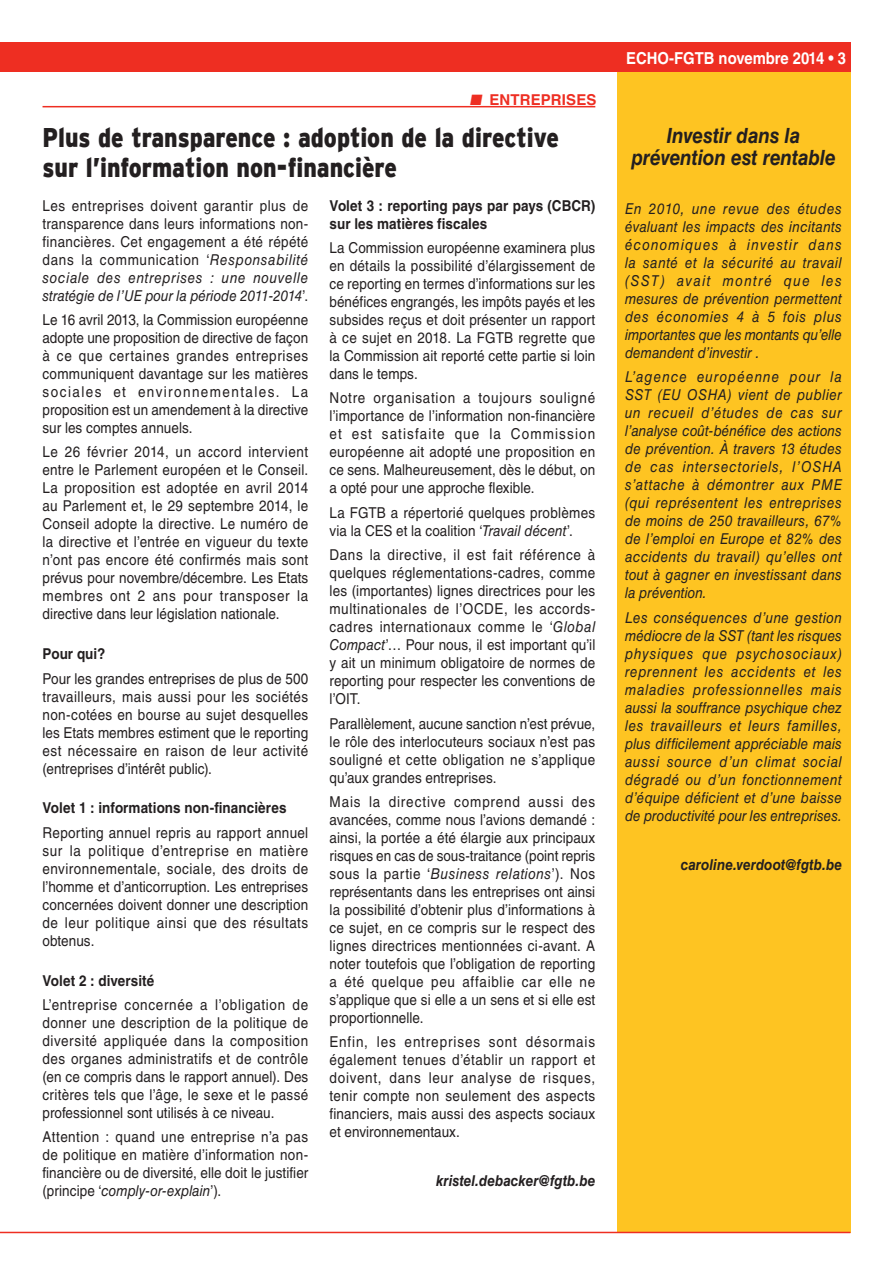
<style>
.page{position:relative;width:893px;height:1263px;background:#fff}
.page>*{position:absolute;margin:0;border:0;box-sizing:border-box;transform-origin:0 0}
.TITEL_18_20{font:900 27px/30px "Interstate";color:#231f20;scale:.85 1}
.KADERTEKST_10_12{font:italic 700 21px/22.5px "Helvetica LT Std";letter-spacing:-.005em;color:#231f20;text-align:center;scale:.9 1}
.t1{font:700 16.5px "Helvetica LT Std";color:#fff;scale:.9 1}
.BODY_ECHO_10_12{font:15px/18px "Helvetica LT Std";letter-spacing:.005em;color:#231f20;text-align:justify;scale:.9 1}
.KADERTEKST_10_12-2{font:italic 15px/18px "Helvetica LT Std";color:#231f20;text-align:justify;scale:.9 1}
.BODY_ECHO_10_12-2{font:700 15px/18px "Helvetica LT Std";letter-spacing:.005em;color:#231f20;scale:.9 1}
.BODY_ECHO_10_12-3{font:italic 700 15px "Helvetica LT Std";letter-spacing:.005em;color:#231f20;scale:.9 1}
.t2{font:700 15px "Helvetica LT Std";letter-spacing:.01em;color:#ee2e22}
.s1{font-style:italic}
</style>
<div class="page">
<div style="left:0;top:43px;width:850px;height:29px;background:#ee2e22"></div>
<div style="left:617px;top:72px;width:233px;height:1161px;background:#fec422"></div>
<hr style="left:0;top:1232px;width:850px;height:1px;background:#ee2e22">
<hr style="left:43px;top:106px;width:552px;height:1px;background:#ee2e22">
<p class="t2" style="left:470px;top:90px;width:128px">■ ENTREPRISES</p>
<p class="TITEL_18_20" style="left:43px;top:122px;width:609px">Plus de transparence : adoption de la directive sur l’information non-financière</p>
<p class="BODY_ECHO_10_12" style="left:43px;top:196px;width:297px">Les entreprises doivent garantir plus de transparence dans leurs informations non&shy;financières. Cet engagement a été répété dans la communication ‘<span class="s1">Responsabilité sociale des entreprises : une nouvelle stratégie de l’UE pour la période 2011-2014</span>’.</p>
<p class="BODY_ECHO_10_12" style="left:43px;top:311px;width:297px">Le 16 avril 2013, la Commission européenne adopte une proposition de directive de façon à ce que certaines grandes entreprises communiquent davantage sur les matières sociales et environnementales. La proposition est un amendement à la directive sur les comptes annuels.</p>
<p class="BODY_ECHO_10_12" style="left:43px;top:443px;width:297px">Le 26 février 2014, un accord intervient entre le Parlement européen et le Conseil.<br>La proposition est adoptée en avril 2014 au Parlement et, le 29 septembre 2014, le Conseil adopte la directive. Le numéro de la directive et l’entrée en vigueur du texte n’ont pas encore été confirmés mais sont prévus pour novembre/décembre. Les Etats membres ont 2 ans pour transposer la directive dans leur législation nationale.</p>
<p class="BODY_ECHO_10_12-2" style="left:43px;top:645px;width:71px">Pour qui?</p>
<p class="BODY_ECHO_10_12" style="left:43px;top:669px;width:297px">Pour les grandes entreprises de plus de 500 travailleurs, mais aussi pour les sociétés non-cotées en bourse au sujet desquelles les Etats membres estiment que le reporting est nécessaire en raison de leur activité (entreprises d’intérêt public).</p>
<p class="BODY_ECHO_10_12-2" style="left:43px;top:799px;width:273px">Volet 1 : informations non-financières</p>
<p class="BODY_ECHO_10_12" style="left:43px;top:823px;width:297px">Reporting annuel repris au rapport annuel sur la politique d’entreprise en matière environnementale, sociale, des droits de l’homme et d’anticorruption. Les entreprises concernées doivent donner une description de leur politique ainsi que des résultats obtenus.</p>
<p class="BODY_ECHO_10_12-2" style="left:43px;top:971px;width:126px">Volet 2 : diversité</p>
<p class="BODY_ECHO_10_12" style="left:43px;top:995px;width:297px">L’entreprise concernée a l’obligation de donner une description de la politique de diversité appliquée dans la composition des organes administratifs et de contrôle (en ce compris dans le rapport annuel). Des critères tels que l’âge, le sexe et le passé professionnel sont utilisés à ce niveau.</p>
<p class="BODY_ECHO_10_12" style="left:43px;top:1128px;width:297px">Attention : quand une entreprise n’a pas de politique en matière d’information non&shy;financière ou de diversité, elle doit le justifier (principe ‘<span class="s1">comply-or-explain</span>’).</p>
<p class="BODY_ECHO_10_12-2" style="left:330px;top:196px;width:297px">Volet 3 : reporting pays par pays (CBCR) sur les matières fiscales</p>
<p class="BODY_ECHO_10_12" style="left:330px;top:239px;width:297px">La Commission européenne examinera plus en détails la possibilité d’élargissement de ce reporting en termes d’informations sur les bénéfices engrangés, les impôts payés et les subsides reçus et doit présenter un rapport à ce sujet en 2018. La FGTB regrette que la Commission ait reporté cette partie si loin dans le temps.</p>
<p class="BODY_ECHO_10_12" style="left:330px;top:389px;width:297px">Notre organisation a toujours souligné l’importance de l’information non-financière et est satisfaite que la Commission européenne ait adopté une proposition en ce sens. Malheureusement, dès le début, on a opté pour une approche flexible.</p>
<p class="BODY_ECHO_10_12" style="left:330px;top:503px;width:297px">La FGTB a répertorié quelques problèmes via la CES et la coalition ‘<span class="s1">Travail décent</span>’.</p>
<p class="BODY_ECHO_10_12" style="left:330px;top:546px;width:297px">Dans la directive, il est fait référence à quelques réglementations-cadres, comme les (importantes) lignes directrices pour les multinationales de l’OCDE, les accords&shy;cadres internationaux comme le ‘<span class="s1">Global Compact</span>’… Pour nous, il est important qu’il y ait un minimum obligatoire de normes de reporting pour respecter les conventions de l’OIT.</p>
<p class="BODY_ECHO_10_12" style="left:330px;top:714px;width:297px">Parallèlement, aucune sanction n’est prévue, le rôle des interlocuteurs sociaux n’est pas souligné et cette obligation ne s’applique qu’aux grandes entreprises.</p>
<p class="BODY_ECHO_10_12" style="left:330px;top:793px;width:297px">Mais la directive comprend aussi des avancées, comme nous l’avions demandé : ainsi, la portée a été élargie aux principaux risques en cas de sous-traitance (point repris sous la partie ‘<span class="s1">Business relations</span>’). Nos représentants dans les entreprises ont ainsi la possibilité d’obtenir plus d’informations à ce sujet, en ce compris sur le respect des lignes directrices mentionnées ci-avant. A noter toutefois que l’obligation de reporting a été quelque peu affaiblie car elle ne s’applique que si elle a un sens et si elle est proportionnelle.</p>
<p class="BODY_ECHO_10_12" style="left:330px;top:1033px;width:297px">Enfin, les entreprises sont désormais également tenues d’établir un rapport et doivent, dans leur analyse de risques, tenir compte non seulement des aspects financiers, mais aussi des aspects sociaux et environnementaux.</p>
<p class="BODY_ECHO_10_12-3" style="left:436px;top:1172px;width:178px">kristel.debacker@fgtb.be</p>
<p class="t1" style="left:626px;top:48px;width:246px">ECHO-FGTB novembre 2014 • 3</p>
<p class="KADERTEKST_10_12" style="left:631px;top:124px;width:228px">Investir dans la prévention est rentable</p>
<p class="KADERTEKST_10_12-2" style="left:625px;top:200px;width:242px">En 2010, une revue des études évaluant les impacts des incitants économiques à investir dans la santé et la sécurité au travail (SST) avait montré que les mesures de prévention permettent des économies 4 à 5 fois plus importantes que les montants qu’elle demandent d’investir .</p>
<p class="KADERTEKST_10_12-2" style="left:625px;top:368px;width:242px">L’agence européenne pour la SST (EU OSHA) vient de publier un recueil d’études de cas sur l’analyse coût-bénéfice des actions de prévention. À travers 13 études de cas intersectoriels, l’OSHA s’attache à démontrer aux PME (qui représentent les entreprises de moins de 250 travailleurs, 67% de l’emploi en Europe et 82% des accidents du travail) qu’elles ont tout à gagner en investissant dans la prévention.</p>
<p class="KADERTEKST_10_12-2" style="left:625px;top:608px;width:242px">Les conséquences d’une gestion médiocre de la SST (tant les risques physiques que psychosociaux) reprennent les accidents et les maladies professionnelles mais aussi la souffrance psychique chez les travailleurs et leurs familles, plus difficilement appréciable mais aussi source d’un climat social dégradé ou d’un fonctionnement d’équipe déficient et d’une baisse de productivité pour les entreprises.</p>
<p class="BODY_ECHO_10_12-3" style="left:681px;top:855px;width:181px">caroline.verdoot@fgtb.be</p>
</div>
